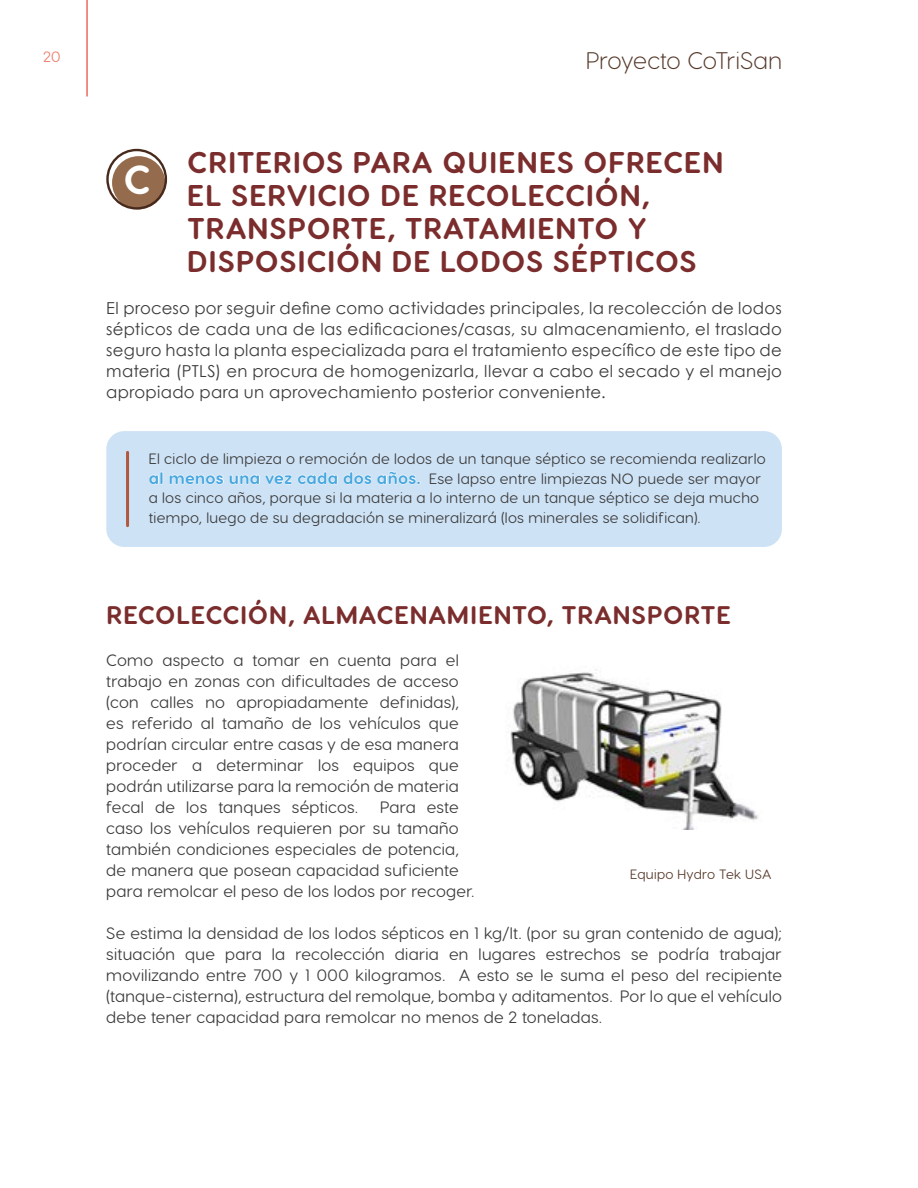
<style>
.page{position:relative;width:918px;height:1188px;background:#fff}
.page>*{position:absolute;margin:0;border:0;box-sizing:border-box;transform-origin:0 0}
.t1{font:700 40.5px "Visby Round CF";color:#fff}
.t2{font:700 30px/33px "Visby Round CF";letter-spacing:.03em;color:#7a2d2c}
.t3{font:700 25.5px "Visby Round CF";letter-spacing:.025em;color:#7a2d2c}
.t4{font:300 24px "Visby Round CF";letter-spacing:-.005em;color:#56392a}
.t5{font:16.5px/21px "Visby Round CF";letter-spacing:.015em;color:#3c3c3b;text-align:justify}
.t6{font:16.5px/21px "Century Gothic";letter-spacing:.015em;color:#3c3c3b;text-align:justify}
.t7{font:15px/19.5px "Visby Round CF";letter-spacing:.02em;color:#3c3c3b}
.t8{font:15px "Visby Round CF";color:#ef7c6a}
.t9{font:13.5px "Visby Round CF";letter-spacing:.025em;color:#56392a}
.s1{font-weight:700;font-size:16.5px;color:#fff}
</style>
<div class="page">
<hr style="left:86px;top:0;width:2px;height:97px;background:#ed6a5b">
<div style="left:106px;top:431px;width:676px;height:116px;background:#cee2f6;border-radius:18px"></div>
<hr style="left:126px;top:452px;width:3px;height:74px;background:#af593e">
<div style="left:112px;top:156px;width:53px;height:53px;background:#946c4d;border-radius:50%"></div>
<div style="left:106px;top:149px;width:61px;height:61px;border:2px solid #472a1c;border-radius:50%"></div>
<img style="left:510px;top:669px;width:248px;height:160px">
<p class="t8" style="left:43px;top:47px;width:19px">20</p>
<h3 class="t4" style="left:586px;top:46px;width:197px">Proyecto CoTriSan</h3>
<h2 class="t2" style="left:187px;top:145px;width:538px">CRITERIOS PARA QUIENES OFRECEN<br>EL SERVICIO DE RECOLECCIÓN,<br>TRANSPORTE, TRATAMIENTO Y<br>DISPOSICIÓN DE LODOS SÉPTICOS</h2>
<p class="t6" style="left:106px;top:297px;width:677px">El proceso por seguir define como actividades principales, la recolección de lodos sépticos de cada una de las edificaciones/casas, su almacenamiento, el traslado seguro hasta la planta especializada para el tratamiento específico de este tipo de materia (PTLS) en procura de homogenizarla, llevar a cabo el secado y el manejo apropiado para un aprovechamiento posterior conveniente.</p>
<h1 class="t1" style="left:124px;top:154px;width:28px">C</h1>
<p class="t7" style="left:149px;top:449px;width:619px">El ciclo de limpieza o remoción de lodos de un tanque séptico se recomienda realizarlo <span class="s1">al menos una vez cada dos años.</span> Ese lapso entre limpiezas NO puede ser mayor a los cinco años, porque si la materia a lo interno de un tanque séptico se deja mucho tiempo, luego de su degradación se mineralizará (los minerales se solidifican).</p>
<h3 class="t3" style="left:106px;top:598px;width:626px">RECOLECCIÓN, ALMACENAMIENTO, TRANSPORTE</h3>
<p class="t5" style="left:106px;top:649px;width:354px">Como aspecto a tomar en cuenta para el trabajo en zonas con dificultades de acceso (con calles no apropiadamente definidas), es referido al tamaño de los vehículos que podrían circular entre casas y de esa manera proceder a determinar los equipos que podrán utilizarse para la remoción de materia fecal de los tanques sépticos.</p>
<p class="t5" style="left:106px;top:796px;width:370px;text-align:left;text-indent:274px">Para este caso los vehículos requieren por su tamaño también condiciones especiales de potencia, de manera que posean capacidad suficiente para remolcar el peso de los lodos por recoger.</p>
<p class="t5" style="left:106px;top:923px;width:677px">Se estima la densidad de los lodos sépticos en 1 kg/lt. (por su gran contenido de agua); situación que para la recolección diaria en lugares estrechos se podría trabajar movilizando entre 700 y 1 000 kilogramos. A esto se le suma el peso del recipiente (tanque-cisterna), estructura del remolque, bomba y aditamentos. Por lo que el vehículo debe tener capacidad para remolcar no menos de 2 toneladas.</p>
<p class="t9" style="left:630px;top:866px;width:143px">Equipo Hydro Tek USA</p>
</div>
